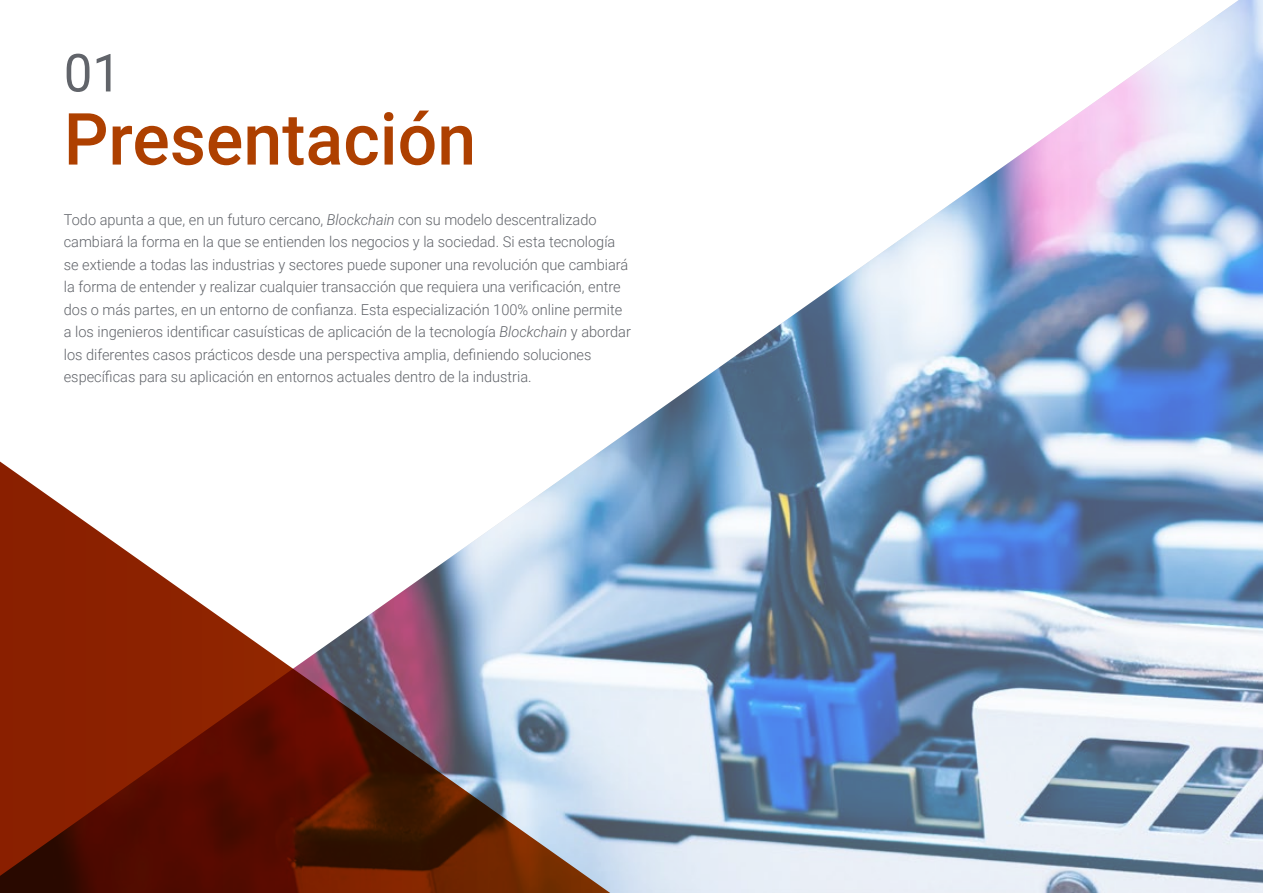
<style>
.page{position:relative;width:1263px;height:893px;background:#fff}
.page>*{position:absolute;margin:0;border:0;box-sizing:border-box;transform-origin:0 0}
.t1{font:500 72px "Roboto";color:#ae4000}
.t2{font:52.5px "Roboto";color:#61646a}
.t3{font:300 15px/22.5px "Roboto";color:#61646a}
.s1{font-style:italic}
</style>
<div class="page">
<img style="left:608px;top:0;width:655px;height:893px">
<svg style="left:0;top:446px;width:640px;height:447px"></svg>
<h2 class="t2" style="left:64px;top:36px;width:59px">01</h2>
<h1 class="t1" style="left:64px;top:89px;width:414px">Presentación</h1>
<p class="t3" style="left:64px;top:208px;width:569px">Todo apunta a que, en un futuro cercano, <span class="s1">Blockchain</span> con su modelo descentralizado cambiará la forma en la que se entienden los negocios y la sociedad. Si esta tecnología se extiende a todas las industrias y sectores puede suponer una revolución que cambiará la forma de entender y realizar cualquier transacción que requiera una verificación, entre dos o más partes, en un entorno de confianza. Esta especialización 100% online permite a los ingenieros identificar casuísticas de aplicación de la tecnología <span class="s1">Blockchain</span> y abordar los diferentes casos prácticos desde una perspectiva amplia, definiendo soluciones específicas para su aplicación en entornos actuales dentro de la industria.</p>
</div>
